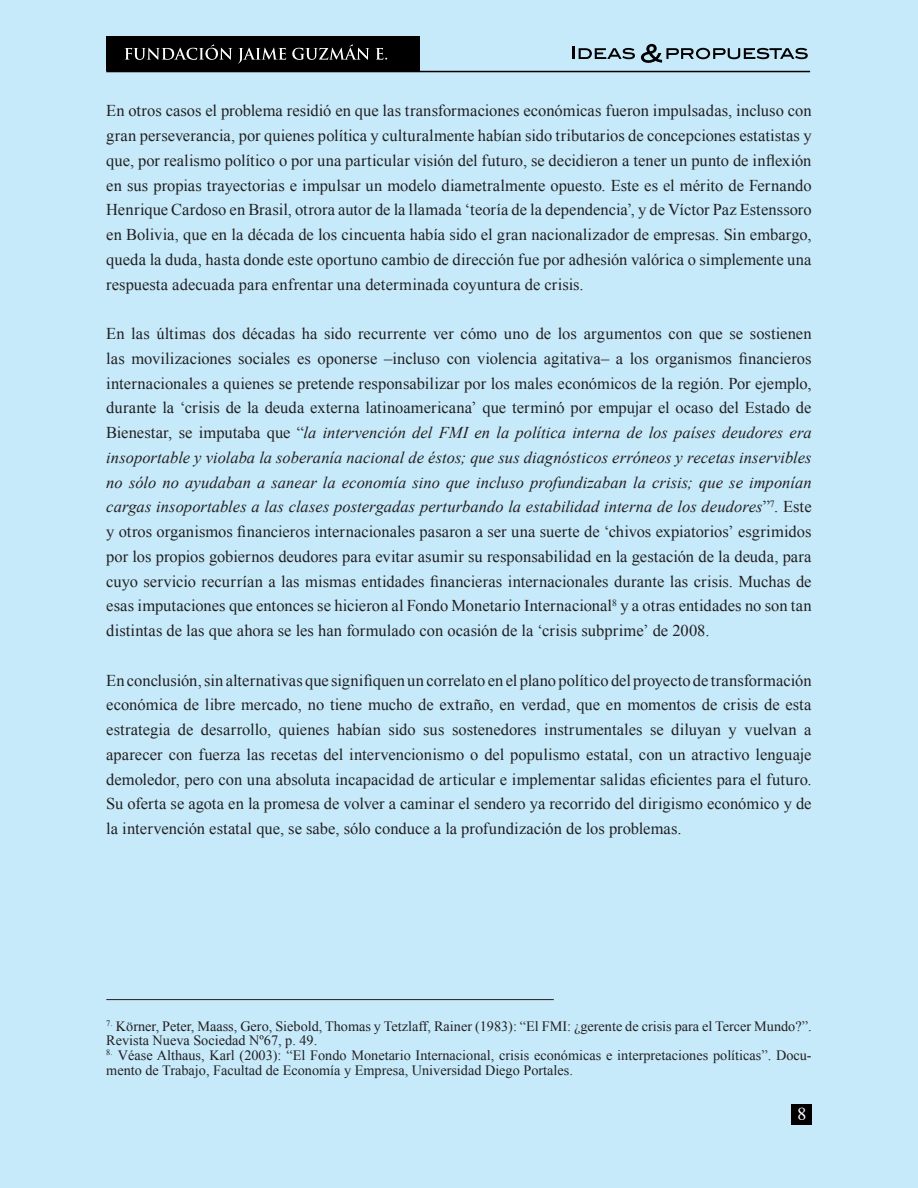
<style>
.page{position:relative;width:918px;height:1188px;background:#fff}
.page>*{position:absolute;margin:0;border:0;box-sizing:border-box;transform-origin:0 0}
.t1{font:18px "Times";color:#fff}
.t2{font:16.5px/24.8px "Times New Roman";color:#231f20;text-align:justify}
.t3{font:14.25px/14.7px "Times New Roman";color:#231f20}
.s1{font-style:italic}
</style>
<div class="page">
<div style="left:1px;top:0;width:917px;height:1188px;background:#c6eafa"></div>
<svg style="left:573px;top:46px;width:62px;height:13px"></svg>
<svg style="left:641px;top:44px;width:167px;height:19px"></svg>
<div style="left:106px;top:36px;width:313px;height:35px;background:#000"></div>
<svg style="left:125px;top:44px;width:107px;height:16px"></svg>
<svg style="left:238px;top:48px;width:48px;height:16px"></svg>
<svg style="left:292px;top:44px;width:77px;height:16px"></svg>
<svg style="left:376px;top:48px;width:11px;height:12px"></svg>
<hr style="left:106px;top:71px;width:704px;height:1px;background:#000">
<div style="left:792px;top:1104px;width:20px;height:20px;background:#000"></div>
<hr style="left:106px;top:999px;width:448px;height:1px;background:#231f20">
<p class="t2" style="left:106px;top:98px;width:707px">En otros casos el problema residió en que las transformaciones económicas fueron impulsadas, incluso con gran perseverancia, por quienes política y culturalmente habían sido tributarios de concepciones estatistas y que, por realismo político o por una particular visión del futuro, se decidieron a tener un punto de inflexión en sus propias trayectorias e impulsar un modelo diametralmente opuesto. Este es el mérito de Fernando Henrique Cardoso en Brasil, otrora autor de la llamada ‘teoría de la dependencia’, y de Víctor Paz Estenssoro en Bolivia, que en la década de los cincuenta había sido el gran nacionalizador de empresas. Sin embargo, queda la duda, hasta donde este oportuno cambio de dirección fue por adhesión valórica o simplemente una respuesta adecuada para enfrentar una determinada coyuntura de crisis.</p>
<p class="t2" style="left:106px;top:321px;width:707px">En las últimas dos décadas ha sido recurrente ver cómo uno de los argumentos con que se sostienen las movilizaciones sociales es oponerse –incluso con violencia agitativa– a los organismos financieros internacionales a quienes se pretende responsabilizar por los males económicos de la región. Por ejemplo, durante la ‘crisis de la deuda externa latinoamericana’ que terminó por empujar el ocaso del Estado de Bienestar, se imputaba que “<span class="s1">la intervención del FMI en la política interna de los países deudores era insoportable y violaba la soberanía nacional de éstos; que sus diagnósticos erróneos y recetas inservibles no sólo no ayudaban a sanear la economía sino que incluso profundizaban la crisis; que se imponían cargas insoportables a las clases postergadas perturbando la estabilidad interna de los deudores</span>”<sup>7</sup>. Este y otros organismos financieros internacionales pasaron a ser una suerte de ‘chivos expiatorios’ esgrimidos por los propios gobiernos deudores para evitar asumir su responsabilidad en la gestación de la deuda, para cuyo servicio recurrían a las mismas entidades financieras internacionales durante las crisis. Muchas de esas imputaciones que entonces se hicieron al Fondo Monetario Internacional<sup>8</sup> y a otras entidades no son tan distintas de las que ahora se les han formulado con ocasión de la ‘crisis subprime’ de 2008.</p>
<p class="t2" style="left:106px;top:667px;width:707px">En conclusión, sin alternativas que signifiquen un correlato en el plano político del proyecto de transformación económica de libre mercado, no tiene mucho de extraño, en verdad, que en momentos de crisis de esta estrategia de desarrollo, quienes habían sido sus sostenedores instrumentales se diluyan y vuelvan a aparecer con fuerza las recetas del intervencionismo o del populismo estatal, con un atractivo lenguaje demoledor, pero con una absoluta incapacidad de articular e implementar salidas eficientes para el futuro.<br>Su oferta se agota en la promesa de volver a caminar el sendero ya recorrido del dirigismo económico y de la intervención estatal que, se sabe, sólo conduce a la profundización de los problemas.</p>
<p class="t3" style="left:106px;top:1018px;width:707px"><sup>7.</sup> Körner, Peter, Maass, Gero, Siebold, Thomas y Tetzlaff, Rainer (1983): “El FMI: ¿gerente de crisis para el Tercer Mundo?”.<br>Revista Nueva Sociedad Nº67, p. 49.</p>
<p class="t3" style="left:106px;top:1048px;width:707px"><sup>8.</sup> Véase Althaus, Karl (2003): “El Fondo Monetario Internacional, crisis económicas e interpretaciones políticas”. Docu&shy;mento de Trabajo, Facultad de Economía y Empresa, Universidad Diego Portales.</p>
<p class="t1" style="left:797px;top:1097px;width:10px">8</p>
</div>
